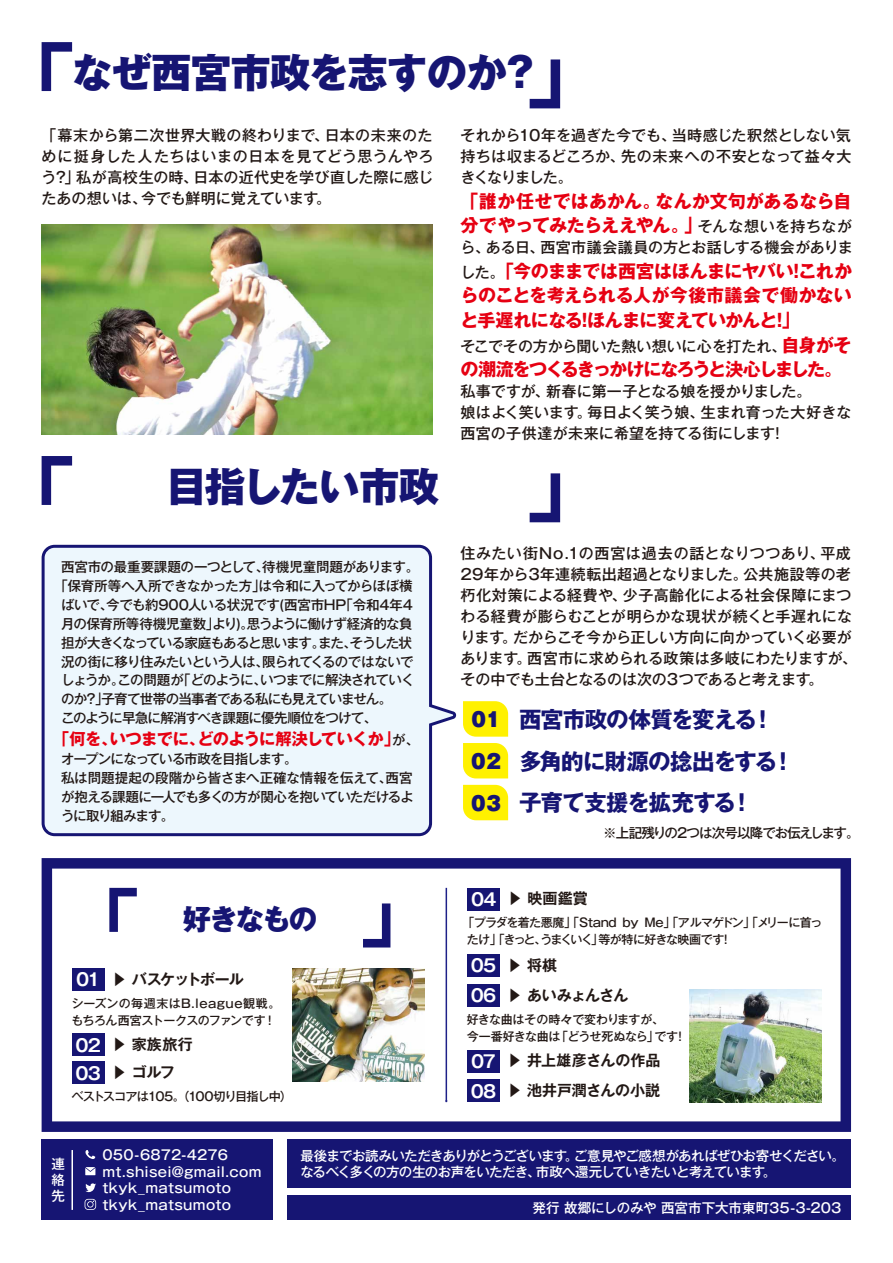
<style>
.page{position:relative;width:893px;height:1263px;background:#fff}
.page>*{position:absolute;margin:0;border:0;box-sizing:border-box;transform-origin:0 0}
.t1{font:800 40.5px "Gothic MB101 Pr 5";letter-spacing:-.02em;color:#161573}
.t2{font:800 28.5px "Gothic MB101 Pr 5";letter-spacing:-.07em;color:#161573}
.t3{font:700 22.5px/41.8px "Gothic MB101 Pr 5";letter-spacing:-.035em;color:#161573}
.t4{font:900 19.2px/41.8px "Gothic MB101 Pr 5";color:#161573;text-align:justify}
.t5{font:700 18px/24.6px "Gothic MB101 Pr 5";letter-spacing:-.025em;color:#e60012;text-align:justify}
.t6{font:700 18px/24.6px "Gothic MB101 Pr 5";color:#e60012}
.t7{font:700 18px "Gothic MB101 Pr 5";letter-spacing:-.09em;color:#e60012}
.t8{font:700 16.2px "Gothic MB101 Pr 5";letter-spacing:-.04em;color:#e60012}
.t9{font:500 15px/21px "Gothic MB101 Pr 5";color:#221815;text-align:justify}
.t10{font:700 15px/30px "Gothic MB101 Pr 5 De";letter-spacing:-.02em;color:#221815}
.t11{font:700 15px "Gothic MB101 Pr 5 De";letter-spacing:-.07em;color:#221815}
.t12{font:700 15px "Gothic MB101 Pr 5 De";letter-spacing:-.045em;color:#221815}
.t13{font:500 13.5px/18.9px "Gothic MB101 Pr 5";letter-spacing:-.05em;color:#221815}
.t14{font:500 13.5px/16.5px "Gothic MB101 Pr 5";letter-spacing:-.055em;color:#fff}
.t15{font:500 13.5px/16.5px "Gothic MB101 Pr 5";letter-spacing:.025em;color:#fff}
.t16{font:500 13.5px "Gothic MB101 Pr 5";letter-spacing:-.025em;color:#221815}
.t17{font:500 13.5px "Gothic MB101 Pr 5";letter-spacing:-.015em;color:#221815}
.t18{font:500 13.5px "Gothic MB101 Pr 5";color:#fff}
.t19{font:500 13.5px "Gothic MB101 Pr 5";letter-spacing:-.075em;color:#221815}
.t20{font:500 13.5px/15.6px "Gothic MB101 Pr 5";letter-spacing:-.02em;color:#fff;text-align:justify}
.t21{font:500 12.15px "Gothic MB101 Pr 5";letter-spacing:-.085em;color:#221815}
.t22{font:500 12px/16.8px "Gothic MB101 Pr 5";letter-spacing:-.05em;color:#221815}
.t23{font:500 12px/16.8px "Gothic MB101 Pr 5";letter-spacing:.005em;color:#221815}
.t24{font:500 12px/16.8px "Gothic MB101 Pr 5";letter-spacing:-.01em;color:#221815}
.s1{font-weight:500;font-size:15px;color:#221815}
.s2{font-weight:700;font-size:18px;color:#e60012}
.s3{font-weight:500;font-size:13.5px;color:#221815}
.s4{font-size:17.4px;color:#fff}
</style>
<div class="page">
<svg style="left:42px;top:545px;width:415px;height:291px;background:#e7f0f8"></svg>
<svg style="left:42px;top:858px;width:809px;height:274px"></svg>
<div style="left:287px;top:1139px;width:564px;height:49px;background:#161573"></div>
<div style="left:287px;top:1196px;width:564px;height:24px;background:#161573"></div>
<div style="left:42px;top:1139px;width:231px;height:81px;background:#161573"></div>
<svg style="left:85px;top:1183px;width:11px;height:9px"></svg>
<svg style="left:85px;top:1199px;width:11px;height:11px"></svg>
<svg style="left:85px;top:1150px;width:10px;height:9px"></svg>
<svg style="left:85px;top:1167px;width:10px;height:8px"></svg>
<hr style="left:71px;top:1150px;width:2px;height:60px;background:#fff">
<div style="left:72px;top:968px;width:32px;height:22px;background:#161573"></div>
<div style="left:72px;top:1062px;width:32px;height:22px;background:#161573"></div>
<div style="left:72px;top:1034px;width:32px;height:22px;background:#161573"></div>
<div style="left:467px;top:954px;width:33px;height:23px;background:#161573"></div>
<div style="left:467px;top:1050px;width:33px;height:22px;background:#161573"></div>
<div style="left:467px;top:1080px;width:33px;height:22px;background:#161573"></div>
<div style="left:468px;top:888px;width:32px;height:22px;background:#161573"></div>
<div style="left:467px;top:984px;width:33px;height:22px;background:#161573"></div>
<img style="left:689px;top:989px;width:132px;height:113px">
<img style="left:292px;top:968px;width:132px;height:113px">
<svg style="left:530px;top:59px;width:30px;height:49px"></svg>
<svg style="left:42px;top:42px;width:30px;height:49px"></svg>
<svg style="left:530px;top:473px;width:30px;height:49px"></svg>
<svg style="left:42px;top:456px;width:30px;height:49px"></svg>
<img style="left:42px;top:225px;width:390px;height:210px">
<svg style="left:363px;top:903px;width:27px;height:44px"></svg>
<svg style="left:109px;top:888px;width:28px;height:44px"></svg>
<hr style="left:446px;top:888px;width:1px;height:214px;background:#1d2088">
<svg style="left:463px;top:701px;width:45px;height:36px;background:#fff10f"></svg>
<div style="left:463px;top:743px;width:45px;height:35px;background:#fff100"></div>
<div style="left:463px;top:785px;width:45px;height:35px;background:#fff100"></div>
<h1 class="t1" style="left:72px;top:39px;width:470px">なぜ西宮市政を志すのか？</h1>
<p class="t9" style="left:42px;top:123px;width:393px">「幕末から第二次世界大戦の終わりまで、日本の未来のために挺身した人たちはいまの日本を見てどう思うんやろう?」私が高校生の時、日本の近代史を学び直した際に感じたあの想いは、今でも鮮明に覚えています。</p>
<p class="t9" style="left:461px;top:123px;width:392px">それから10年を過ぎた今でも、当時感じた釈然としない気持ちは収まるどころか、先の未来への不安となって益々大きくなりました。</p>
<p class="t6" style="left:461px;top:187px;width:393px">「誰か任せではあかん。なんか文句があるなら自分でやってみたらええやん。」<span class="s1">そんな想いを持ちなが</span></p>
<p class="t9" style="left:461px;top:236px;width:394px">ら、ある日、西宮市議会議員の方とお話しする機会がありま</p>
<p class="t5" style="left:461px;top:257px;width:393px"><span class="s1">した。</span>「今のままでは西宮はほんまにヤバい!これからのことを考えられる人が今後市議会で働かないと手遅れになる!ほんまに変えていかんと!」</p>
<p class="t9" style="left:461px;top:334px;width:392px">そこでその方から聞いた熱い想いに心を打たれ、<span class="s2">自身がそ</span></p>
<p class="t7" style="left:461px;top:354px;width:383px">の潮流をつくるきっかけになろうと決心しました。</p>
<p class="t9" style="left:461px;top:380px;width:392px;text-align:left">私事ですが、新春に第一子となる娘を授かりました。<br>娘はよく笑います。毎日よく笑う娘、生まれ育った大好きな西宮の子供達が未来に希望を持てる街にします!</p>
<h1 class="t1" style="left:166px;top:453px;width:274px">目指したい市政</h1>
<p class="t17" style="left:61px;top:556px;width:360px">西宮市の最重要課題の一つとして、待機児童問題があります。</p>
<p class="t16" style="left:54px;top:575px;width:360px">「保育所等へ入所できなかった方」は令和に入ってからほぼ横</p>
<p class="t16" style="left:61px;top:593px;width:354px">ばいで、今でも約900人いる状況です(西宮市HP「令和4年4</p>
<p class="t13" style="left:61px;top:613px;width:353px">月の保育所等待機児童数」より)。思うように働けず経済的な負</p>
<p class="t13" style="left:61px;top:632px;width:352px">担が大きくなっている家庭もあると思います。また、そうした状</p>
<p class="t13" style="left:61px;top:651px;width:354px">況の街に移り住みたいという人は、限られてくるのではないで</p>
<p class="t13" style="left:61px;top:670px;width:355px">しょうか。この問題が「どのように、いつまでに解決されていく</p>
<p class="t13" style="left:61px;top:689px;width:333px">のか?」子育て世帯の当事者である私にも見えていません。</p>
<p class="t13" style="left:61px;top:707px;width:318px">このように早急に解消すべき課題に優先順位をつけて、</p>
<p class="t8" style="left:53px;top:726px;width:368px">「何を、いつまでに、どのように解決していくか」<span class="s3">が、</span></p>
<p class="t13" style="left:61px;top:749px;width:354px">オープンになっている市政を目指します。<br>私は問題提起の段階から皆さまへ正確な情報を伝えて、西宮が抱える課題に一人でも多くの方が関心を抱いていただけるように取り組みます。</p>
<h2 class="t2" style="left:183px;top:895px;width:136px">好きなもの</h2>
<p class="t11" style="left:76px;top:966px;width:169px"><span class="s4">01</span> ▶ バスケットボール</p>
<p class="t23" style="left:71px;top:994px;width:211px">シーズンの毎週末はB.league観戦。もちろん西宮ストークスのファンです！</p>
<p class="t10" style="left:75px;top:1028px;width:119px"><span class="s4">02</span> ▶ 家族旅行</p>
<p class="t10" style="left:75px;top:1056px;width:101px"><span class="s4">03</span> ▶ ゴルフ</p>
<p class="t21" style="left:71px;top:1086px;width:222px">ベストスコアは105。（100切り目指し中）</p>
<p class="t9" style="left:461px;top:541px;width:398px;text-align:left">住みたい街No.1の西宮は過去の話となりつつあり、平成<br>29年から3年連続転出超過となりました。公共施設等の老朽化対策による経費や、少子高齢化による社会保障にまつわる経費が膨らむことが明らかな現状が続くと手遅れになります。だからこそ今から正しい方向に向かっていく必要があります。西宮市に求められる政策は多岐にわたりますが、その中でも土台となるのは次の3つであると考えます。</p>
<p class="t4" style="left:471px;top:697px;width:32px">01<br>02<br>03</p>
<h3 class="t3" style="left:519px;top:697px;width:277px">西宮市政の体質を変える！多角的に財源の捻出をする！子育て支援を拡充する！</h3>
<p class="t19" style="left:603px;top:821px;width:258px">※上記残りの２つは次号以降でお伝えします。</p>
<p class="t10" style="left:471px;top:882px;width:118px"><span class="s4">04</span> ▶ 映画鑑賞</p>
<p class="t22" style="left:467px;top:913px;width:357px;text-indent:-4px">「プラダを着た悪魔」「Stand by Me」「アルマゲドン」「メリーに首ったけ」「きっと、うまくいく」等が特に好きな映画です！</p>
<p class="t10" style="left:471px;top:949px;width:88px"><span class="s4">05</span> ▶ 将棋</p>
<p class="t12" style="left:471px;top:982px;width:159px"><span class="s4">06</span> ▶ あいみょんさん</p>
<p class="t24" style="left:467px;top:1010px;width:221px">好きな曲はその時々で変わりますが、<br>今一番好きな曲は「どうせ死ぬなら」です！</p>
<p class="t10" style="left:471px;top:1044px;width:191px"><span class="s4">07</span> ▶ 井上雄彦さんの作品<br><span class="s4">08</span> ▶ 池井戸潤さんの小説</p>
<p class="t20" style="left:51px;top:1155px;width:15px">連絡先</p>
<p class="t15" style="left:102px;top:1146px;width:161px">050-6872-4276 mt.shisei@gmail.com tkyk_matsumoto tkyk_matsumoto</p>
<p class="t14" style="left:301px;top:1146px;width:546px">最後までお読みいただきありがとうございます。ご意見やご感想があればぜひお寄せください。なるべく多くの方の生のお声をいただき、市政へ還元していきたいと考えています。</p>
<p class="t18" style="left:532px;top:1196px;width:310px">発行 故郷にしのみや 西宮市下大市東町35-3-203</p>
</div>
